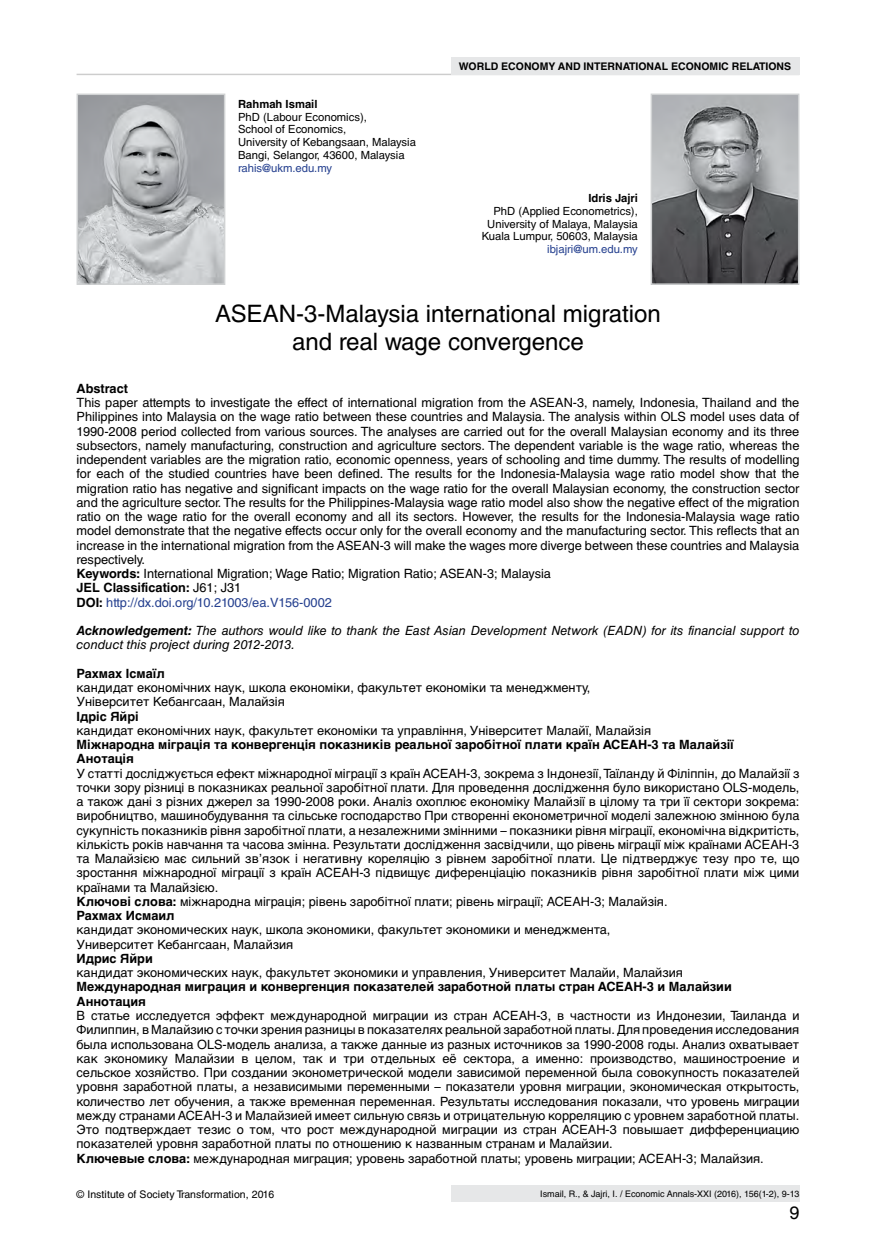
<style>
.page{position:relative;width:876px;height:1246px;background:#fff}
.page>*{position:absolute;margin:0;border:0;box-sizing:border-box;transform-origin:0 0}
.Заголовок_2016{font:24px "Helvetica C";color:#000}
.Литература_англ_2016{font:18px "Helvetica C";color:#000}
.Анотация_укр_2016{font:12.75px/14.2px "Helvetica C";color:#000;text-align:justify}
.Анотация_англ_2016{font:12.75px/14.2px "Helvetica C";color:#000;text-align:justify}
.Анотация_укр_2016-2{font:700 12.75px "Helvetica C";color:#000}
.Анотация_англ_2016-2{font:italic 12.75px/14.2px "Helvetica C";color:#000}
.Анотация_укр_2016-3{font:12.75px "Helvetica C";color:#25408f}
.Анотация_англ_2016-3{font:700 12.75px "Helvetica C";color:#000}
.Посада_2016{font:11.25px "Helvetica C";color:#000}
.Посада_2016-2{font:11.25px "Helvetica C";color:#25408f}
.Посада_2016-3{font:700 11.25px "Helvetica C";color:#000}
.Верхний_колонтитул{font:700 10.5px "Helvetica C";color:#000}
.t1{font:10.5px "Helvetica C";letter-spacing:.01em;color:#000}
.t2{font:9px "Helvetica C";color:#000}
.s1{font-weight:700}
.s2{font-weight:400}
.s3{font-weight:700;color:#000}
</style>
<div class="page">
<hr style="left:77px;top:74px;width:722px;height:1px;background:#000">
<div style="left:451px;top:57px;width:348px;height:17px;background:#e6e7e8"></div>
<div style="left:451px;top:1185px;width:348px;height:17px;background:#e6e7e8"></div>
<img style="left:80px;top:97px;width:142px;height:185px">
<div style="left:77px;top:94px;width:148px;height:191px;border:2px solid #d1d3d4"></div>
<img style="left:654px;top:97px;width:142px;height:185px">
<div style="left:651px;top:94px;width:148px;height:191px;border:2px solid #d1d3d4"></div>
<p class="Посада_2016-3" style="left:238px;top:97px;width:81px">Rahmah Ismail</p>
<p class="Посада_2016" style="left:238px;top:110px;width:130px">PhD (Labour Economics),</p>
<p class="Посада_2016" style="left:238px;top:123px;width:110px">School of Economics,</p>
<p class="Посада_2016" style="left:238px;top:136px;width:179px">University of Kebangsaan, Malaysia</p>
<p class="Посада_2016" style="left:238px;top:149px;width:168px">Bangi, Selangor, 43600, Malaysia</p>
<p class="Посада_2016-2" style="left:238px;top:161px;width:96px">rahis@ukm.edu.my</p>
<p class="Верхний_колонтитул" style="left:459px;top:60px;width:334px">WORLD ECONOMY AND INTERNATIONAL ECONOMIC RELATIONS</p>
<p class="Посада_2016-3" style="left:588px;top:192px;width:51px">Idris Jajri</p>
<p class="Посада_2016" style="left:493px;top:205px;width:146px">PhD (Applied Econometrics),</p>
<p class="Посада_2016" style="left:487px;top:217px;width:152px">University of Malaya, Malaysia</p>
<p class="Посада_2016" style="left:482px;top:230px;width:158px">Kuala Lumpur, 50603, Malaysia</p>
<p class="Посада_2016-2" style="left:547px;top:243px;width:92px">ibjajri@um.edu.my</p>
<p class="Заголовок_2016" style="left:215px;top:300px;width:447px">ASEAN-3-Malaysia international migration</p>
<p class="Заголовок_2016" style="left:292px;top:328px;width:293px">and real wage convergence</p>
<p class="Анотация_англ_2016-3" style="left:77px;top:381px;width:53px">Abstract</p>
<p class="Анотация_англ_2016" style="left:77px;top:396px;width:724px">This paper attempts to investigate the effect of international migration from the ASEAN-3, namely, Indonesia, Thailand and the Philippines into Malaysia on the wage ratio between these countries and Malaysia. The analysis within OLS model uses data of 1990-2008 period collected from various sources. The analyses are carried out for the overall Malaysian economy and its three subsectors, namely manufacturing, construction and agriculture sectors. The dependent variable is the wage ratio, whereas the independent variables are the migration ratio, economic openness, years of schooling and time dummy. The results of modelling for each of the studied countries have been defined. The results for the Indonesia-Malaysia wage ratio model show that the migration ratio has negative and significant impacts on the wage ratio for the overall Malaysian economy, the construction sector and the agriculture sector. The results for the Philippines-Malaysia wage ratio model also show the negative effect of the migration ratio on the wage ratio for the overall economy and all its sectors. However, the results for the Indonesia-Malaysia wage ratio model demonstrate that the negative effects occur only for the overall economy and the manufacturing sector. This reflects that an increase in the international migration from the ASEAN-3 will make the wages more diverge between these countries and Malaysia respectively.</p>
<p class="Анотация_англ_2016" style="left:77px;top:567px;width:476px"><span class="s1">Keywords:</span> International Migration; Wage Ratio; Migration Ratio; ASEAN-3; Malaysia</p>
<p class="Анотация_англ_2016-3" style="left:77px;top:581px;width:166px">JEL Classification: <span class="s2">J61; J31</span></p>
<p class="Анотация_укр_2016-3" style="left:77px;top:595px;width:257px"><span class="s3">DOI:</span> http://dx.doi.org/10.21003/ea.V156-0002</p>
<p class="Анотация_англ_2016-2" style="left:77px;top:624px;width:724px"><span class="s1">Acknowledgement:</span> The authors would like to thank the East Asian Development Network (EADN) for its financial support to conduct this project during 2012-2013.</p>
<p class="Анотация_укр_2016-2" style="left:77px;top:666px;width:90px">Рахмах Ісмаїл</p>
<p class="Анотация_укр_2016" style="left:77px;top:681px;width:515px">кандидат економічних наук, школа економіки, факультет економіки та менеджменту,</p>
<p class="Анотация_укр_2016" style="left:77px;top:695px;width:210px">Університет Кебангсаан, Малайзія</p>
<p class="Анотация_укр_2016-2" style="left:77px;top:709px;width:64px">Ідріс Яйрі</p>
<p class="Анотация_укр_2016" style="left:77px;top:723px;width:576px">кандидат економічних наук, факультет економіки та управління, Університет Малайї, Малайзія</p>
<p class="Анотация_укр_2016-2" style="left:77px;top:737px;width:659px">Міжнародна міграція та конвергенція показників реальної заробітної плати країн АСЕАН-3 та Малайзії</p>
<p class="Анотация_укр_2016-2" style="left:77px;top:752px;width:59px">Анотація</p>
<p class="Анотация_укр_2016" style="left:77px;top:766px;width:724px">У статті досліджується ефект міжнародної міграції з країн АСЕАН-3, зокрема з Індонезії, Таїланду й Філіппін, до Малайзії з точки зору різниці в показниках реальної заробітної плати. Для проведення дослідження було використано OLS-модель, а також дані з різних джерел за 1990-2008 роки. Аналіз охоплює економіку Малайзії в цілому та три її сектори зокрема: виробництво, машинобудування та сільське господарство При створенні економетричної моделі залежною змінною була сукупність показників рівня заробітної плати, а незалежними змінними – показники рівня міграції, економічна відкритість, кількість років навчання та часова змінна. Результати дослідження засвідчили, що рівень міграції між країнами АСЕАН-3 та Малайзією має сильний зв’язок і негативну кореляцію з рівнем заробітної плати. Це підтверджує тезу про те, що зростання міжнародної міграції з країн АСЕАН-3 підвищує диференціацію показників рівня заробітної плати між цими країнами та Малайзією.</p>
<p class="Анотация_укр_2016" style="left:77px;top:894px;width:593px"><span class="s1">Ключові слова:</span> міжнародна міграція; рівень заробітної плати; рівень міграції; АСЕАН-3; Малайзія.</p>
<p class="Анотация_укр_2016-2" style="left:77px;top:908px;width:100px">Рахмах Исмаил</p>
<p class="Анотация_укр_2016" style="left:77px;top:923px;width:535px">кандидат экономических наук, школа экономики, факультет экономики и менеджмента,</p>
<p class="Анотация_укр_2016" style="left:77px;top:937px;width:218px">Университет Кебангсаан, Малайзия</p>
<p class="Анотация_укр_2016-2" style="left:77px;top:951px;width:78px">Идрис Яйри</p>
<p class="Анотация_укр_2016" style="left:77px;top:966px;width:608px">кандидат экономических наук, факультет экономики и управления, Университет Малайи, Малайзия</p>
<p class="Анотация_укр_2016-2" style="left:77px;top:980px;width:657px">Международная миграция и конвергенция показателей заработной платы стран АСЕАН-3 и Малайзии</p>
<p class="Анотация_укр_2016-2" style="left:77px;top:994px;width:71px">Аннотация</p>
<p class="Анотация_укр_2016" style="left:77px;top:1008px;width:724px">В статье исследуется эффект международной миграции из стран АСЕАН-3, в частности из Индонезии, Таиланда и Филиппин, в Малайзию с точки зрения разницы в показателях реальной заработной платы. Для проведения исследования была использована OLS-модель анализа, а также данные из разных источников за 1990-2008 годы. Анализ охватывает как экономику Малайзии в целом, так и три отдельных её сектора, а именно: производство, машиностроение и сельское хозяйство. При создании эконометрической модели зависимой переменной была совокупность показателей уровня заработной платы, а независимыми переменными – показатели уровня миграции, экономическая открытость, количество лет обучения, а также временная переменная. Результаты исследования показали, что уровень миграции между странами АСЕАН-3 и Малайзией имеет сильную связь и отрицательную корреляцию с уровнем заработной платы.<br>Это подтверждает тезис о том, что рост международной миграции из стран АСЕАН-3 повышает дифференциацию показателей уровня заработной платы по отношению к названным странам и Малайзии.</p>
<p class="Анотация_укр_2016" style="left:77px;top:1151px;width:689px"><span class="s1">Ключевые слова:</span> международная миграция; уровень заработной платы; уровень миграции; АСЕАН-3; Малайзия.</p>
<p class="t1" style="left:77px;top:1188px;width:199px">© Institute of Society Transformation, 2016</p>
<p class="t2" style="left:540px;top:1189px;width:261px">Ismail, R., &amp; Jajri, I. / Economic Annals-XXI (2016), 156(1-2), 9-13</p>
<p class="Литература_англ_2016" style="left:789px;top:1203px;width:12px">9</p>
</div>
